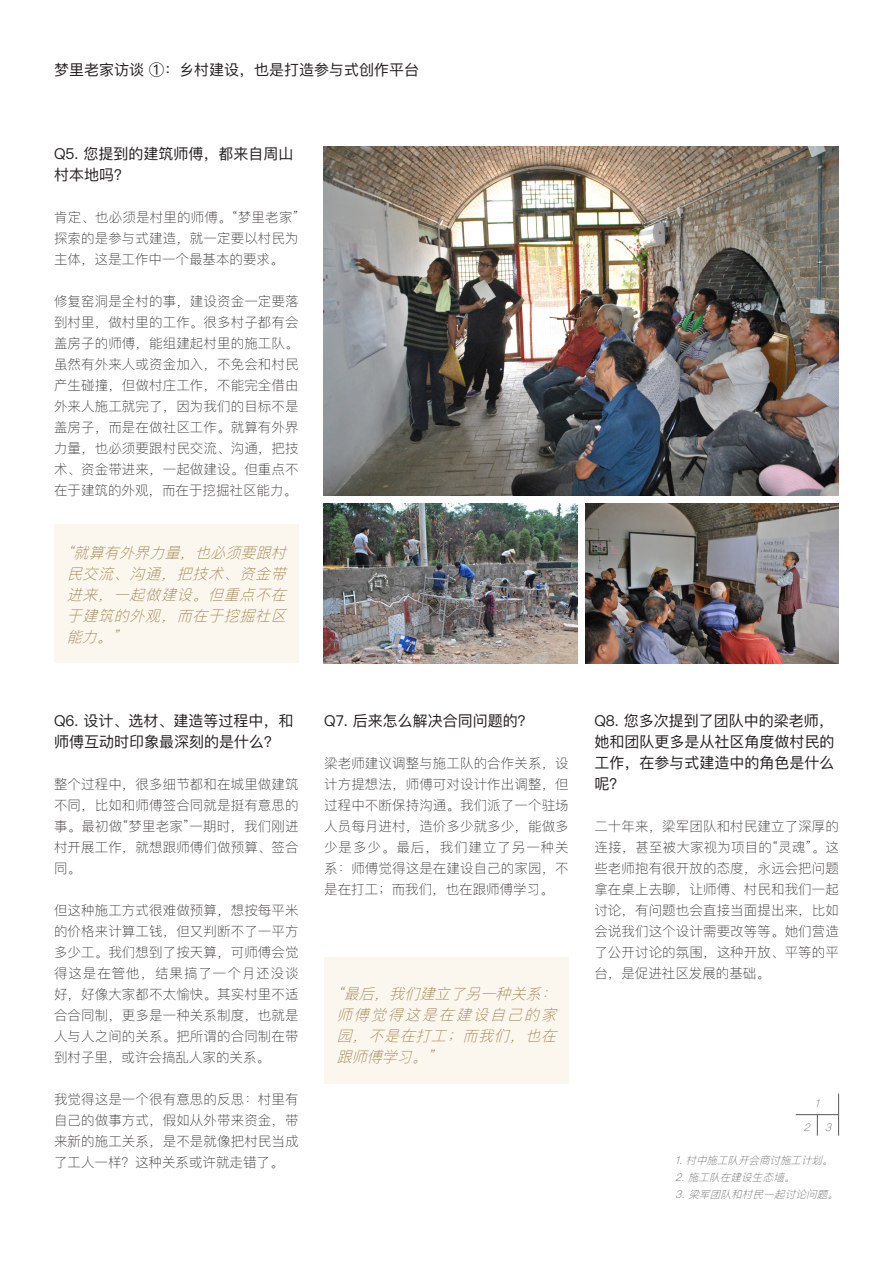
<style>
.page{position:relative;width:893px;height:1263px;background:#fff}
.page>*{position:absolute;margin:0;border:0;box-sizing:border-box;transform-origin:0 0}
.subtitle{font:15px/21px "Ping Fang SC";color:#231f20}
.t1{font:italic 100 15px/21px "Ping Fang SC";color:#957840;text-align:justify}
.t2{font:100 13.5px/21px "Ping Fang SC";letter-spacing:.005em;color:#231f20;text-align:justify}
.Pic_note{font:italic 100 10.5px "Ping Fang SC";color:#57585a}
</style>
<div class="page">
<img style="left:324px;top:146px;width:515px;height:349px">
<img style="left:324px;top:504px;width:253px;height:159px">
<img style="left:586px;top:504px;width:253px;height:159px">
<hr style="left:838px;top:1094px;width:1px;height:42px;background:#57585a">
<svg style="left:817px;top:1115px;width:1px;height:21px"></svg>
<hr style="left:796px;top:1114px;width:42px;height:1px;background:#57585a">
<div style="left:54px;top:524px;width:245px;height:139px;background:#fcf7ee"></div>
<div style="left:324px;top:957px;width:245px;height:126px;background:#fcf7ee"></div>
<p class="subtitle" style="left:54px;top:59px;width:366px">梦里老家访谈 ①：乡村建设，也是打造参与式创作平台</p>
<p class="subtitle" style="left:54px;top:143px;width:241px">Q5. 您提到的建筑师傅，都来自周山村本地吗？</p>
<p class="t2" style="left:54px;top:207px;width:246px">肯定、也必须是村里的师傅。“梦里老家”探索的是参与式建造，就一定要以村民为主体，这是工作中一个最基本的要求。</p>
<p class="t2" style="left:54px;top:291px;width:246px">修复窑洞是全村的事，建设资金一定要落到村里，做村里的工作。很多村子都有会盖房子的师傅，能组建起村里的施工队。虽然有外来人或资金加入，不免会和村民产生碰撞，但做村庄工作，不能完全借由外来人施工就完了，因为我们的目标不是盖房子，而是在做社区工作。就算有外界力量，也必须要跟村民交流、沟通，把技术、资金带进来，一起做建设。但重点不在于建筑的外观，而在于挖掘社区能力。</p>
<p class="t1" style="left:67px;top:542px;width:226px">“就算有外界力量，也必须要跟村民交流、沟通，把技术、资金带进来，一起做建设。但重点不在于建筑的外观，而在于挖掘社区能力。”</p>
<p class="subtitle" style="left:54px;top:710px;width:241px">Q6. 设计、选材、建造等过程中，和师傅互动时印象最深刻的是什么？</p>
<p class="t2" style="left:54px;top:774px;width:246px">整个过程中，很多细节都和在城里做建筑不同，比如和师傅签合同就是挺有意思的事。最初做“梦里老家”一期时，我们刚进村开展工作，就想跟师傅们做预算、签合同。</p>
<p class="t2" style="left:54px;top:900px;width:246px">但这种施工方式很难做预算，想按每平米的价格来计算工钱，但又判断不了一平方多少工。我们想到了按天算，可师傅会觉得这是在管他，结果搞了一个月还没谈好，好像大家都不太愉快。其实村里不适合合同制，更多是一种关系制度，也就是人与人之间的关系。把所谓的合同制在带到村子里，或许会搞乱人家的关系。</p>
<p class="t2" style="left:54px;top:1089px;width:246px">我觉得这是一个很有意思的反思：村里有自己的做事方式，假如从外带来资金，带来新的施工关系，是不是就像把村民当成了工人一样？这种关系或许就走错了。</p>
<p class="subtitle" style="left:324px;top:710px;width:210px">Q7. 后来怎么解决合同问题的？</p>
<p class="t2" style="left:324px;top:753px;width:246px">梁老师建议调整与施工队的合作关系，设计方提想法，师傅可对设计作出调整，但过程中不断保持沟通。我们派了一个驻场人员每月进村，造价多少就多少，能做多少是多少。最后，我们建立了另一种关系：师傅觉得这是在建设自己的家园，不是在打工；而我们，也在跟师傅学习。</p>
<p class="t1" style="left:337px;top:983px;width:226px">“最后，我们建立了另一种关系：师傅觉得这是在建设自己的家园，不是在打工；而我们，也在跟师傅学习。”</p>
<p class="subtitle" style="left:594px;top:710px;width:241px;text-align:justify">Q8. 您多次提到了团队中的梁老师，她和团队更多是从社区角度做村民的工作，在参与式建造中的角色是什么呢？</p>
<p class="t2" style="left:594px;top:816px;width:246px">二十年来，梁军团队和村民建立了深厚的连接，甚至被大家视为项目的“灵魂”。这些老师抱有很开放的态度，永远会把问题拿在桌上去聊，让师傅、村民和我们一起讨论，有问题也会直接当面提出来，比如会说我们这个设计需要改等等。她们营造了公开讨论的氛围，这种开放、平等的平台，是促进社区发展的基础。</p>
<p class="Pic_note" style="left:815px;top:1097px;width:9px">1</p>
<p class="Pic_note" style="left:803px;top:1120px;width:11px">2</p>
<p class="Pic_note" style="left:825px;top:1120px;width:11px">3</p>
<p class="Pic_note" style="left:675px;top:1154px;width:162px">1.村中施工队开会商讨施工计划。</p>
<p class="Pic_note" style="left:675px;top:1171px;width:124px">2.施工队在建设生态墙。</p>
<p class="Pic_note" style="left:675px;top:1188px;width:168px">3.梁军团队和村民一起讨论问题。</p>
</div>
